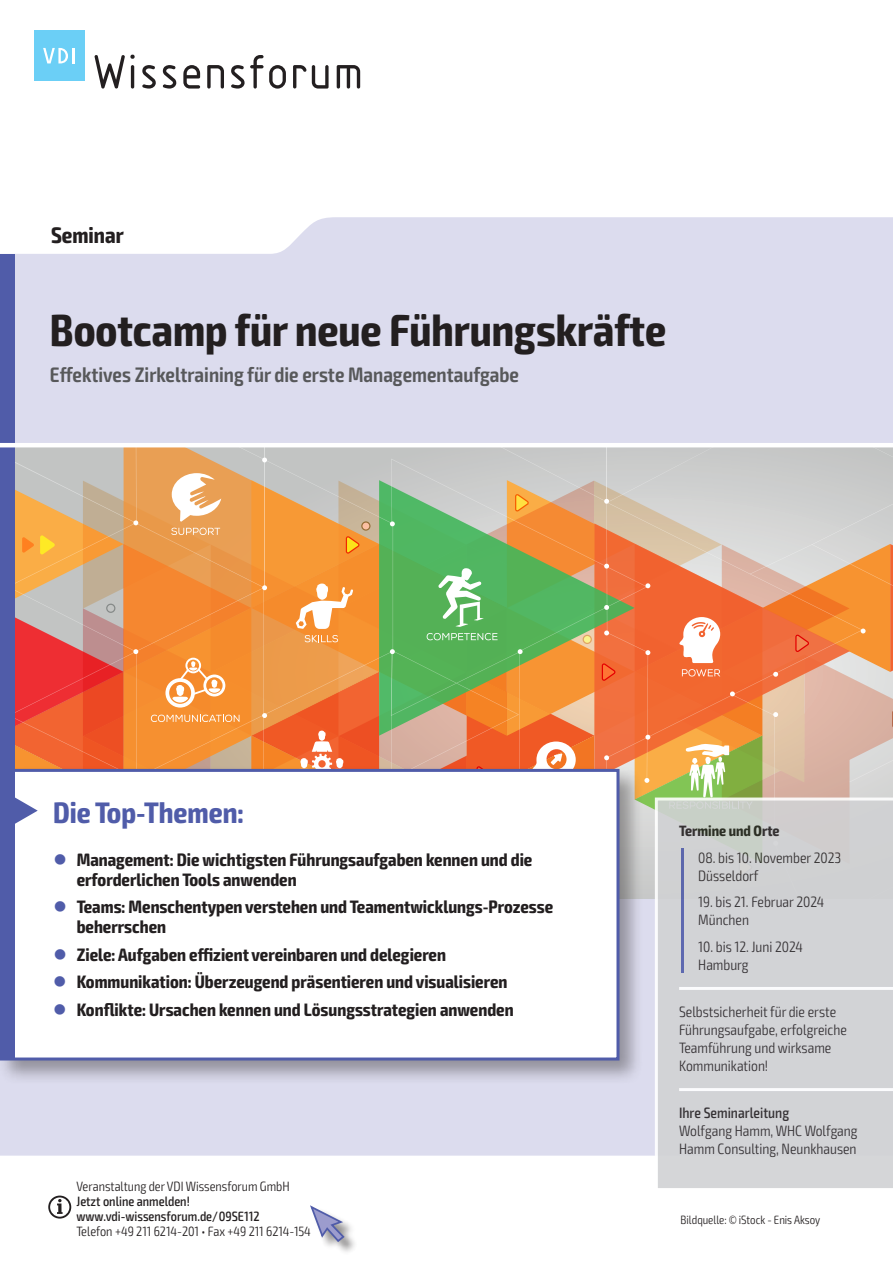
<style>
.page{position:relative;width:893px;height:1263px;background:#fff}
.page>*{position:absolute;margin:0;border:0;box-sizing:border-box;transform-origin:0 0}
.t1{font:700 condensed 45px "Exo 2";color:#231f20}
.t2{font:700 condensed 29.7px "Exo 2";color:#505ca9}
.t3{font:700 condensed 22.5px "Exo 2";color:#231f20}
.t4{font:600 condensed 21px "Exo 2";color:#57585a}
.t5{font:700 condensed 18px/19.5px "Exo 2";color:#231f20}
.t6{font:300 condensed 15px/18px "Exo 2";color:#231f20}
.t7{font:500 condensed 15px "Exo 2";color:#231f20}
.t8{font:700 condensed 15px "Exo 2";color:#231f20}
.t9{font:300 condensed 13.5px "Exo 2";color:#231f20}
.t10{font:500 condensed 13.5px/15px "Exo 2";color:#231f20}
.t11{font:300 condensed 12px "Exo 2";color:#231f20}
.s1{color:#505ca9}
</style>
<div class="page">
<div style="left:0;top:217px;width:893px;height:938px;background:#dcdcee"></div>
<div style="left:0;top:765px;width:644px;height:320px;background:#231f20;opacity:.4"></div>
<div style="left:2px;top:770px;width:616px;height:289px;background:#fff"></div>
<div style="left:3px;top:772px;width:11px;height:285px;background:#505ca9"></div>
<div style="left:0;top:769px;width:619px;height:291px;border:3px solid #505ca9"></div>
<svg style="left:0;top:447px;width:893px;height:451px"></svg>
<div style="left:0;top:254px;width:14px;height:519px;background:#505ca9"></div>
<div style="left:311px;top:1206px;width:47px;height:49px;background:#231f20;opacity:.5"></div>
<svg style="left:310px;top:1205px;width:36px;height:38px"></svg>
<hr style="left:0;top:443px;width:893px;height:4px;background:#fff">
<svg style="left:655px;top:797px;width:238px;height:391px;background:#d2d3d5"></svg>
<svg style="left:48px;top:1195px;width:23px;height:23px"></svg>
<svg style="left:94px;top:54px;width:41px;height:35px"></svg>
<svg style="left:142px;top:65px;width:14px;height:24px"></svg>
<svg style="left:163px;top:65px;width:13px;height:24px"></svg>
<svg style="left:183px;top:65px;width:17px;height:24px"></svg>
<svg style="left:207px;top:65px;width:17px;height:24px"></svg>
<svg style="left:231px;top:55px;width:55px;height:34px"></svg>
<svg style="left:293px;top:65px;width:36px;height:24px"></svg>
<svg style="left:337px;top:65px;width:23px;height:24px"></svg>
<div style="left:34px;top:30px;width:50px;height:51px;background:#6bcff6"></div>
<svg style="left:43px;top:48px;width:31px;height:15px"></svg>
<p class="t3" style="left:51px;top:221px;width:74px">Seminar</p>
<h1 class="t1" style="left:50px;top:303px;width:618px">Bootcamp für neue Führungskräfte</h1>
<p class="t4" style="left:50px;top:362px;width:471px">Effektives Zirkeltraining für die erste Managementaufgabe</p>
<h2 class="t2" style="left:53px;top:794px;width:192px">Die Top-Themen:</h2>
<p class="t5" style="left:77px;top:850px;width:457px;text-indent:-23px"><span class="s1">●</span> Management: Die wichtigsten Führungsaufgaben kennen und die erforderlichen Tools anwenden</p>
<p class="t5" style="left:77px;top:898px;width:478px;text-indent:-23px"><span class="s1">●</span> Teams: Menschentypen verstehen und Teamentwicklungs-Prozesse beherrschen</p>
<p class="t5" style="left:53px;top:945px;width:394px"><span class="s1">●</span> Ziele: Aufgaben effizient vereinbaren und delegieren</p>
<p class="t5" style="left:53px;top:973px;width:456px"><span class="s1">●</span> Kommunikation: Überzeugend präsentieren und visualisieren</p>
<p class="t5" style="left:53px;top:1000px;width:462px"><span class="s1">●</span> Konflikte: Ursachen kennen und Lösungsstrategien anwenden</p>
<p class="t9" style="left:77px;top:1178px;width:215px">Veranstaltung der VDI Wissensforum GmbH</p>
<p class="t10" style="left:77px;top:1194px;width:185px">Jetzt online anmelden! www.vdi-wissensforum.de/09SE112</p>
<p class="t9" style="left:77px;top:1223px;width:236px">Telefon +49 211 6214-201 • Fax +49 211 6214-154</p>
<p class="t8" style="left:679px;top:822px;width:102px">Termine und Orte</p>
<p class="t6" style="left:698px;top:849px;width:144px">08. bis 10. November 2023<br>Düsseldorf</p>
<p class="t6" style="left:698px;top:893px;width:128px">19. bis 21. Februar 2024<br>München</p>
<p class="t6" style="left:698px;top:938px;width:106px">10. bis 12. Juni 2024<br>Hamburg</p>
<p class="t6" style="left:679px;top:1003px;width:169px">Selbstsicherheit für die erste<br>Führungsaufgabe, erfolgreiche<br>Teamführung und wirksame<br>Kommunikation!</p>
<p class="t7" style="left:679px;top:1104px;width:112px">Ihre Seminarleitung</p>
<p class="t6" style="left:679px;top:1122px;width:180px">Wolfgang Hamm, WHC Wolfgang<br>Hamm Consulting, Neunkhausen</p>
<p class="t11" style="left:681px;top:1212px;width:141px">Bildquelle: © iStock - Enis Aksoy</p>
</div>
